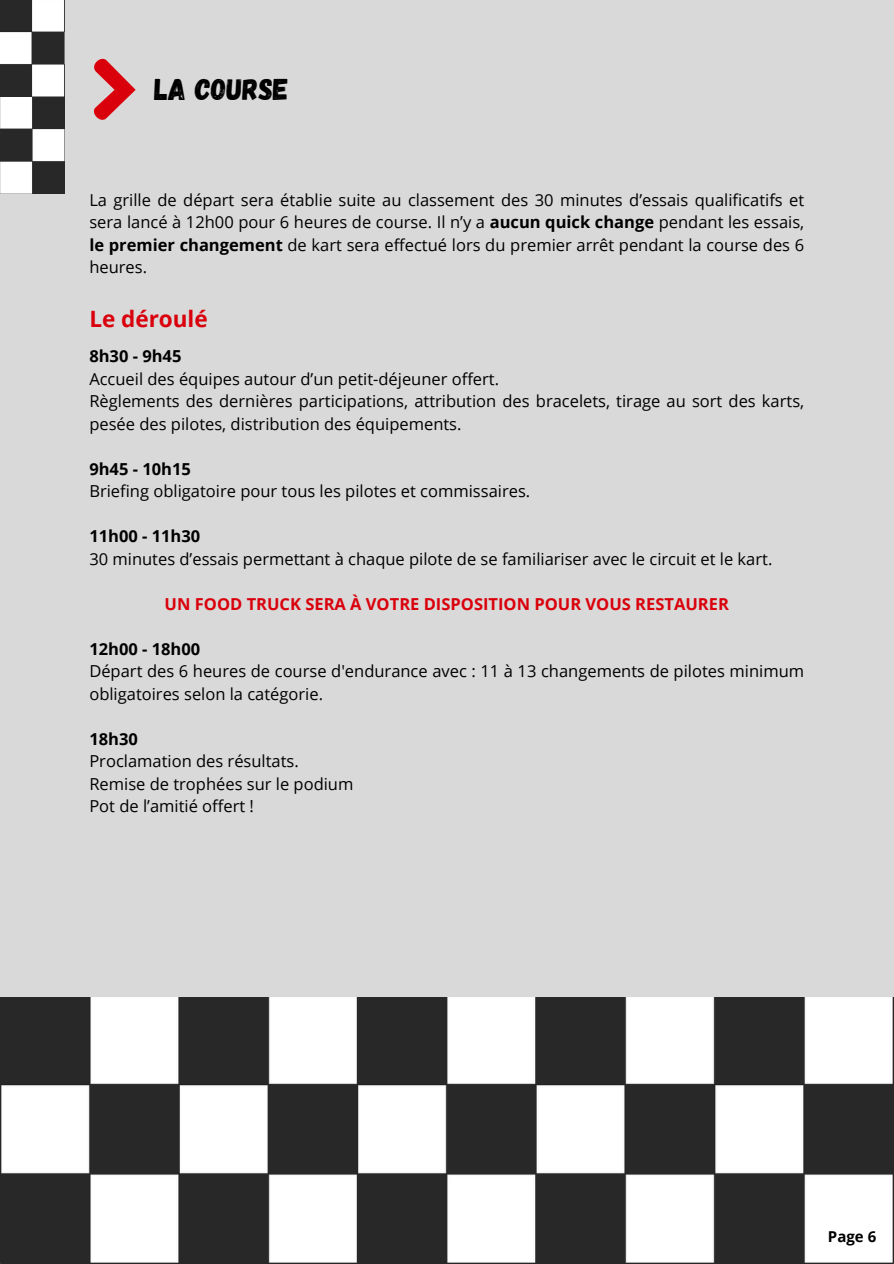
<style>
.page{position:relative;width:894px;height:1264px;background:#fff}
.page>*{position:absolute;margin:0;border:0;box-sizing:border-box;transform-origin:0 0}
.t1{font:30px "Gagalin";color:#000}
.t2{font:700 22.5px "Open Sans";color:#d9000c}
.t3{font:16.5px/22.5px "Open Sans";color:#000}
.t4{font:700 16.5px "Open Sans";color:#d9000c}
.t5{font:700 16.5px "Open Sans";color:#000}
.t6{font:700 15px "Open Sans";color:#000}
.s1{font-weight:700}
</style>
<div class="page">
<div style="left:0;top:0;width:893px;height:1263px;background:#d9d9d9"></div>
<img style="left:0;top:997px;width:711px;height:266px">
<img style="left:711px;top:997px;width:182px;height:266px">
<img style="left:0;top:0;width:65px;height:193px">
<svg style="left:93px;top:58px;width:42px;height:62px"></svg>
<p class="t1" style="left:154px;top:70px;width:136px">LA COURSE</p>
<p class="t3" style="left:89px;top:188px;width:716px;text-align:justify">La grille de départ sera établie suite au classement des 30 minutes d’essais qualificatifs et sera lancé à 12h00 pour 6 heures de course. Il n’y a <span class="s1">aucun quick change</span> pendant les essais, <span class="s1">le premier changement</span> de kart sera effectué lors du premier arrêt pendant la course des 6 heures.</p>
<p class="t2" style="left:89px;top:303px;width:120px">Le déroulé</p>
<p class="t5" style="left:89px;top:344px;width:94px">8h30 - 9h45</p>
<p class="t3" style="left:89px;top:367px;width:411px">Accueil des équipes autour d’un petit-déjeuner offert.</p>
<h1 class="t3" style="left:89px;top:389px;width:716px">Règlements des dernières participations, attribution des bracelets, tirage au sort des karts, pesée des pilotes, distribution des équipements.</h1>
<p class="t5" style="left:89px;top:457px;width:103px">9h45 - 10h15</p>
<h2 class="t3" style="left:89px;top:479px;width:442px">Briefing obligatoire pour tous les pilotes et commissaires.</h2>
<p class="t5" style="left:89px;top:524px;width:112px">11h00 - 11h30</p>
<p class="t3" style="left:89px;top:547px;width:684px">30 minutes d’essais permettant à chaque pilote de se familiariser avec le circuit et le kart.</p>
<p class="t4" style="left:165px;top:592px;width:565px">UN FOOD TRUCK SERA À VOTRE DISPOSITION POUR VOUS RESTAURER</p>
<p class="t5" style="left:89px;top:637px;width:112px">12h00 - 18h00</p>
<p class="t3" style="left:89px;top:659px;width:716px">Départ des 6 heures de course d'endurance avec : 11 à 13 changements de pilotes minimum obligatoires selon la catégorie.</p>
<p class="t5" style="left:89px;top:727px;width:50px">18h30</p>
<p class="t3" style="left:89px;top:749px;width:211px">Proclamation des résultats.</p>
<h3 class="t3" style="left:89px;top:772px;width:265px">Remise de trophées sur le podium</h3>
<p class="t3" style="left:89px;top:794px;width:166px">Pot de l’amitié offert !</p>
<p class="t6" style="left:827px;top:1225px;width:50px">Page 6</p>
</div>
